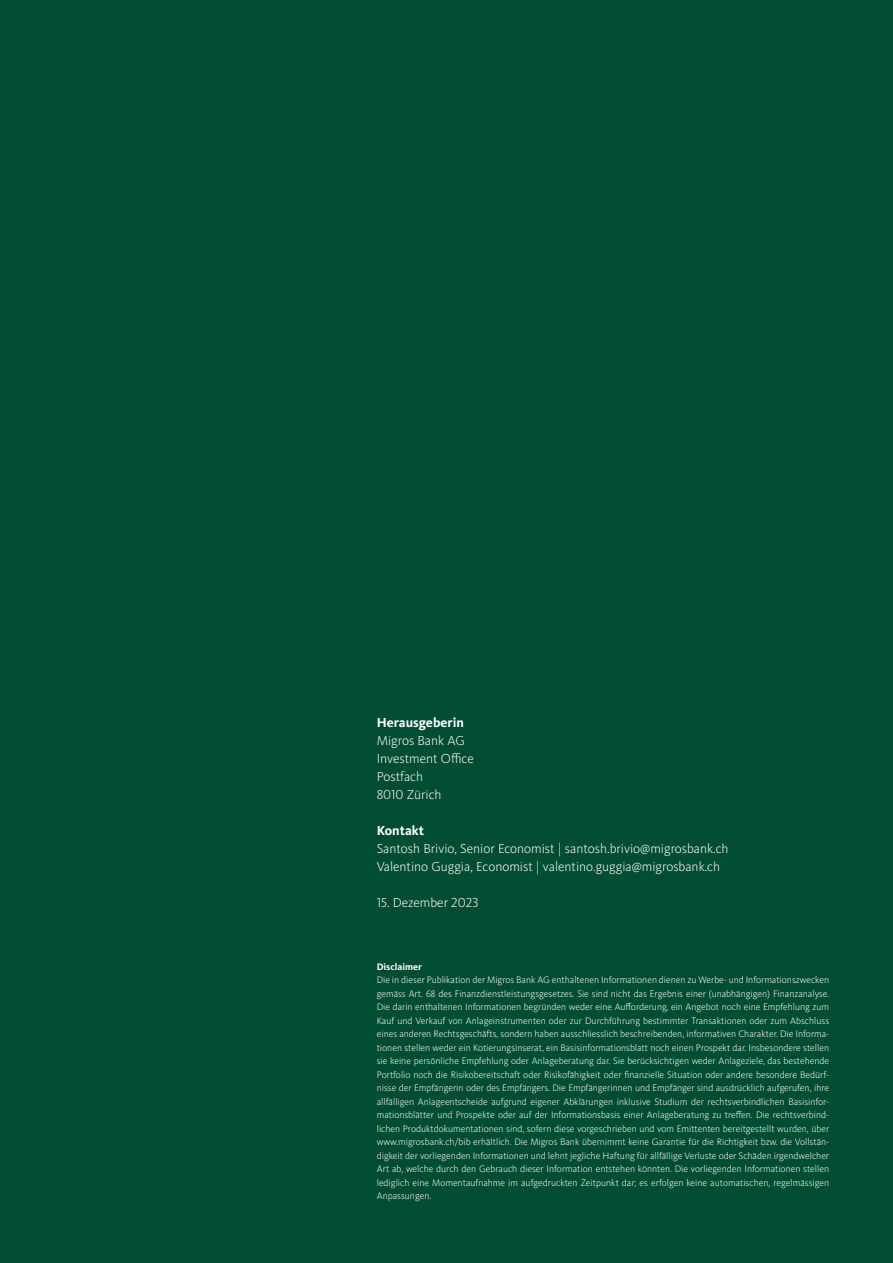
<style>
.page{position:relative;width:893px;height:1263px;background:#004c34}
.page>*{position:absolute;margin:0;border:0;box-sizing:border-box;transform-origin:0 0}
.t1{font:300 13.5px/18px "Migrosbank Kievit";color:#fff}
.t2{font:700 13.5px "Migrosbank Kievit";color:#fff}
.t3{font:300 9.75px/13.5px "Migrosbank Kievit";color:#fff;text-align:justify}
.t4{font:700 9.75px "Migrosbank Kievit";color:#fff}
</style>
<div class="page">
<h1 class="t2" style="left:377px;top:714px;width:89px">Herausgeberin</h1>
<h1 class="t1" style="left:377px;top:731px;width:99px">Migros Bank AG<br>Investment Office<br>Postfach<br>8010 Zürich</h1>
<h1 class="t2" style="left:377px;top:822px;width:49px">Kontakt</h1>
<h1 class="t1" style="left:377px;top:839px;width:353px">Santosh Brivio, Senior Economist | santosh.brivio@migrosbank.ch<br>Valentino Guggia, Economist | valentino.guggia@migrosbank.ch</h1>
<h1 class="t1" style="left:377px;top:893px;width:103px">15. Dezember 2023</h1>
<p class="t4" style="left:377px;top:960px;width:47px">Disclaimer</p>
<p class="t3" style="left:377px;top:973px;width:454px">Die in dieser Publikation der Migros Bank AG enthaltenen Informationen dienen zu Werbe- und Informationszwecken gemäss Art. 68 des Finanzdienstleistungsgesetzes. Sie sind nicht das Ergebnis einer (unabhängigen) Finanzanalyse.<br>Die darin enthaltenen Informationen begründen weder eine Aufforderung, ein Angebot noch eine Empfehlung zum Kauf und Verkauf von Anlageinstrumenten oder zur Durchführung bestimmter Transaktionen oder zum Abschluss eines anderen Rechtsgeschäfts, sondern haben ausschliesslich beschreibenden, informativen Charakter. Die Informa&shy;tionen stellen weder ein Kotierungsinserat, ein Basisinformationsblatt noch einen Prospekt dar. Insbesondere stellen sie keine persönliche Empfehlung oder Anlageberatung dar. Sie berücksichtigen weder Anlageziele, das bestehende Portfolio noch die Risikobereitschaft oder Risikofähigkeit oder finanzielle Situation oder andere besondere Bedürf&shy;nisse der Empfängerin oder des Empfängers. Die Empfängerinnen und Empfänger sind ausdrücklich aufgerufen, ihre allfälligen Anlageentscheide aufgrund eigener Abklärungen inklusive Studium der rechtsverbindlichen Basisinfor&shy;mationsblätter und Prospekte oder auf der Informationsbasis einer Anlageberatung zu treffen. Die rechtsverbind&shy;lichen Produktdokumentationen sind, sofern diese vorgeschrieben und vom Emittenten bereitgestellt wurden, über www.migrosbank.ch/bib erhältlich. Die Migros Bank übernimmt keine Garantie für die Richtigkeit bzw. die Vollstän&shy;digkeit der vorliegenden Informationen und lehnt jegliche Haftung für allfällige Verluste oder Schäden irgendwelcher Art ab, welche durch den Gebrauch dieser Information entstehen könnten. Die vorliegenden Informationen stellen lediglich eine Momentaufnahme im aufgedruckten Zeitpunkt dar; es erfolgen keine automatischen, regelmässigen Anpassungen.</p>
</div>
